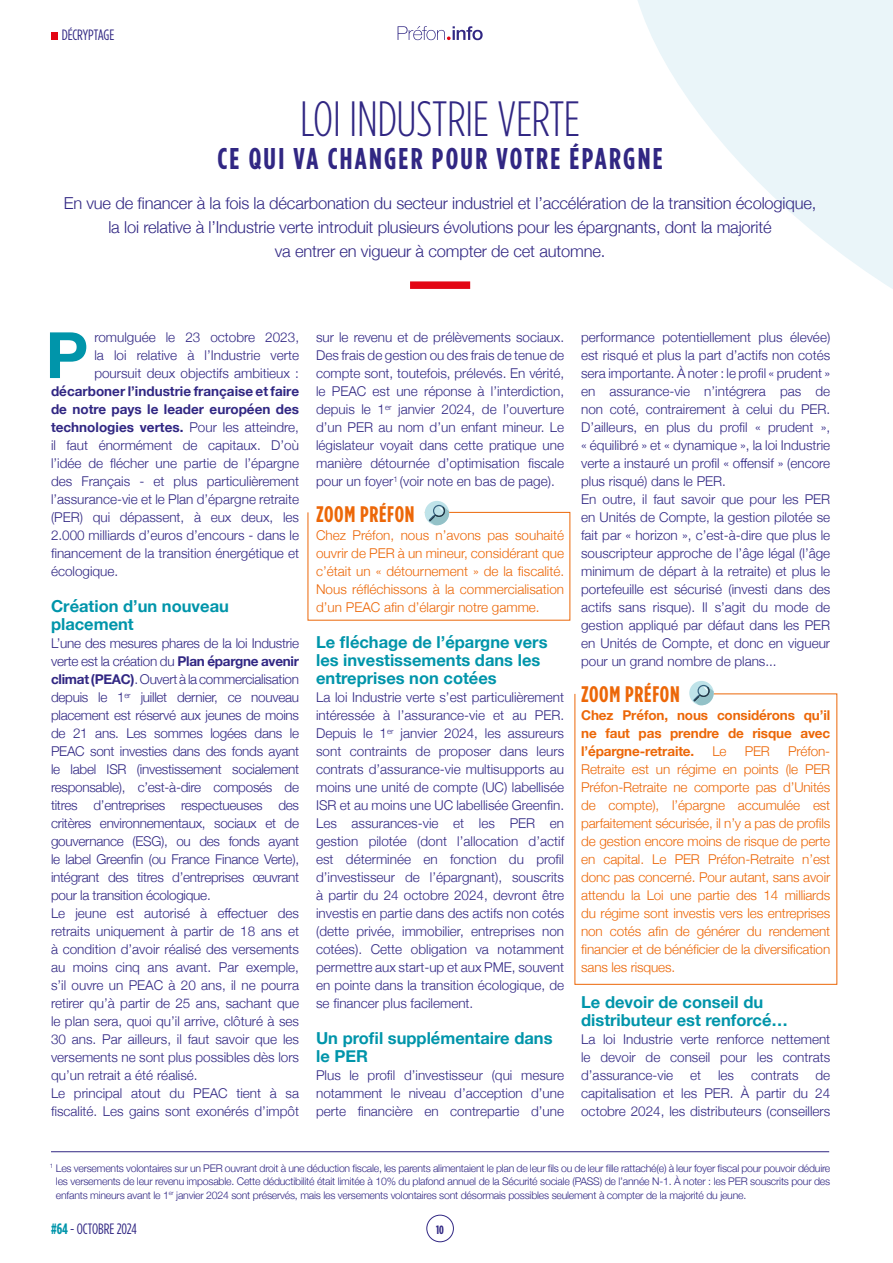
<style>
.page{position:relative;width:893px;height:1263px;background:#fff}
.page>*{position:absolute;margin:0;border:0;box-sizing:border-box;transform-origin:0 0}
.t1{font:700 63.9px "Helvetica Neue";color:#0095aa}
.t2{font:300 49.5px "Gotham Condensed";letter-spacing:-.01em;color:#312783}
.t3{font:700 30px "Gotham Condensed";letter-spacing:.075em;color:#312783}
.t4{font:700 22.5px "Gotham Condensed";letter-spacing:.03em;color:#ec6708}
.t5{font:300 16.5px "Helvetica Neue";letter-spacing:-.01em;color:#312783}
.t6{font:700 16.5px/18px "Helvetica Neue";color:#0095aa}
.t7{font:15px "Gotham Condensed";letter-spacing:-.01em;color:#312783}
.t8{font:300 13.5px/18px "Helvetica Neue";color:#312783;text-align:justify}
.t9{font:300 13.5px/18px "Helvetica Neue";letter-spacing:-.01em;color:#ec6708;text-align:justify}
.t10{font:700 13.5px "Helvetica Neue";color:#312783}
.t11{font:700 13.5px/18px "Helvetica Neue";letter-spacing:-.01em;color:#ec6708;text-align:justify}
.t12{font:700 12px "Gotham Condensed";color:#312783}
.t13{font:300 10.5px/13.5px "Helvetica Neue";letter-spacing:-.02em;color:#312783;text-align:justify}
.s1{font-weight:300}
.s2{font-weight:700}
.s3{font-weight:700;color:#0095aa}
</style>
<div class="page">
<div style="left:426px;top:1215px;width:28px;height:27px;border:1px solid #312783;border-radius:50%"></div>
<svg style="left:398px;top:26px;width:85px;height:14px"></svg>
<svg style="left:638px;top:0;width:255px;height:289px;fill:#eaf5f9"></svg>
<div style="left:51px;top:32px;width:7px;height:7px;background:#e30614"></div>
<div style="left:410px;top:281px;width:60px;height:8px;background:#e30614"></div>
<svg style="left:574px;top:693px;width:264px;height:292px"></svg>
<div style="left:689px;top:681px;width:25px;height:24px;background:#bfe3e9;border-radius:50%"></div>
<svg style="left:693px;top:685px;width:21px;height:20px"></svg>
<div style="left:425px;top:501px;width:24px;height:24px;background:#bfe3e9;border-radius:50%"></div>
<svg style="left:307px;top:505px;width:264px;height:116px"></svg>
<hr style="left:51px;top:1151px;width:778px;height:1px;background:#312783">
<p class="t7" style="left:62px;top:27px;width:54px">DÉCRYPTAGE</p>
<p class="t2" style="left:300px;top:91px;width:281px">LOI INDUSTRIE VERTE</p>
<p class="t3" style="left:217px;top:141px;width:447px">CE QUI VA CHANGER POUR VOTRE ÉPARGNE</p>
<p class="t5" style="left:64px;top:190px;width:754px">En vue de financer à la fois la décarbonation du secteur industriel et l’accélération de la transition écologique,</p>
<p class="t5" style="left:108px;top:214px;width:665px">la loi relative à l’Industrie verte introduit plusieurs évolutions pour les épargnants, dont la majorité</p>
<p class="t5" style="left:275px;top:238px;width:332px">va entrer en vigueur à compter de cet automne.</p>
<p class="t8" style="left:316px;top:327px;width:250px">sur le revenu et de prélèvements sociaux.<br>Des frais de gestion ou des frais de tenue de compte sont, toutefois, prélevés. En vérité, le PEAC est une réponse à l’interdiction, depuis le 1<sup>er</sup> janvier 2024, de l’ouverture d’un PER au nom d’un enfant mineur. Le législateur voyait dans cette pratique une manière détournée d’optimisation fiscale pour un foyer<sup>1</sup> (voir note en bas de page).</p>
<p class="t4" style="left:316px;top:501px;width:100px">ZOOM PRÉFON</p>
<p class="t9" style="left:316px;top:525px;width:250px">Chez Préfon, nous n’avons pas souhaité ouvrir de PER à un mineur, considérant que c’était un « détournement » de la fiscalité.<br>Nous réfléchissons à la commercialisation d’un PEAC afin d’élargir notre gamme.</p>
<p class="t6" style="left:316px;top:634px;width:233px">Le fléchage de l’épargne vers les investissements dans les entreprises non cotées</p>
<p class="t8" style="left:316px;top:687px;width:250px">La loi Industrie verte s’est particulièrement intéressée à l’assurance-vie et au PER.<br>Depuis le 1<sup>er</sup> janvier 2024, les assureurs sont contraints de proposer dans leurs contrats d’assurance-vie multisupports au moins une unité de compte (UC) labellisée ISR et au moins une UC labellisée Greenfin.</p>
<p class="t8" style="left:316px;top:813px;width:250px">Les assurances-vie et les PER en gestion pilotée (dont l’allocation d’actif est déterminée en fonction du profil d’investisseur de l’épargnant), souscrits à partir du 24 octobre 2024, devront être investis en partie dans des actifs non cotés (dette privée, immobilier, entreprises non cotées). Cette obligation va notamment permettre aux start-up et aux PME, souvent en pointe dans la transition écologique, de se financer plus facilement.</p>
<p class="t6" style="left:316px;top:1030px;width:238px">Un profil supplémentaire dans le PER</p>
<p class="t8" style="left:316px;top:1065px;width:250px">Plus le profil d’investisseur (qui mesure notamment le niveau d’acception d’une perte financière en contrepartie d’une</p>
<p class="t1" style="left:46px;top:305px;width:44px">P</p>
<p class="t8" style="left:581px;top:327px;width:251px">performance potentiellement plus élevée) est risqué et plus la part d’actifs non cotés sera importante. À noter : le profil « prudent » en assurance-vie n’intégrera pas de non coté, contrairement à celui du PER.<br>D’ailleurs, en plus du profil « prudent », « équilibré » et « dynamique », la loi Industrie verte a instauré un profil « offensif » (encore plus risqué) dans le PER.</p>
<p class="t8" style="left:581px;top:489px;width:251px">En outre, il faut savoir que pour les PER en Unités de Compte, la gestion pilotée se fait par « horizon », c’est-à-dire que plus le souscripteur approche de l’âge légal (l’âge minimum de départ à la retraite) et plus le portefeuille est sécurisé (investi dans des actifs sans risque). Il s’agit du mode de gestion appliqué par défaut dans les PER en Unités de Compte, et donc en vigueur pour un grand nombre de plans...</p>
<p class="t4" style="left:581px;top:681px;width:100px">ZOOM PRÉFON</p>
<p class="t11" style="left:581px;top:707px;width:251px">Chez Préfon, nous considérons qu’il ne faut pas prendre de risque avec l’épargne-retraite.</p>
<p class="t8" style="left:94px;top:327px;width:206px">romulguée le 23 octobre 2023,</p>
<p class="t8" style="left:94px;top:345px;width:206px">la loi relative à l’Industrie verte</p>
<p class="t8" style="left:94px;top:363px;width:206px">poursuit deux objectifs ambitieux :</p>
<p class="t10" style="left:51px;top:381px;width:250px">décarboner l’industrie française et faire</p>
<p class="t10" style="left:51px;top:399px;width:250px">de notre pays le leader européen des</p>
<p class="t10" style="left:51px;top:417px;width:250px">technologies vertes. <span class="s1">Pour les atteindre,</span></p>
<p class="t8" style="left:51px;top:435px;width:250px">il faut énormément de capitaux. D’où</p>
<p class="t8" style="left:51px;top:453px;width:250px">l’idée de flécher une partie de l’épargne</p>
<p class="t8" style="left:51px;top:471px;width:250px">des Français - et plus particulièrement</p>
<p class="t8" style="left:51px;top:489px;width:250px">l’assurance-vie et le Plan d’épargne retraite</p>
<p class="t8" style="left:51px;top:507px;width:250px">(PER) qui dépassent, à eux deux, les</p>
<p class="t8" style="left:51px;top:525px;width:250px">2.000 milliards d’euros d’encours - dans le</p>
<p class="t8" style="left:51px;top:543px;width:250px">financement de la transition énergétique et</p>
<p class="t8" style="left:51px;top:561px;width:69px">écologique.</p>
<p class="t6" style="left:51px;top:598px;width:179px">Création d’un nouveau placement</p>
<p class="t8" style="left:51px;top:633px;width:250px">L’une des mesures phares de la loi Industrie verte est la création du <span class="s2">Plan épargne avenir climat (PEAC)</span>. Ouvert à la commercialisation depuis le 1<sup>er</sup> juillet dernier, ce nouveau placement est réservé aux jeunes de moins de 21 ans. Les sommes logées dans le PEAC sont investies dans des fonds ayant le label ISR (investissement socialement responsable), c’est-à-dire composés de titres d’entreprises respectueuses des critères environnementaux, sociaux et de gouvernance (ESG), ou des fonds ayant le label Greenfin (ou France Finance Verte), intégrant des titres d’entreprises œuvrant pour la transition écologique.</p>
<p class="t8" style="left:51px;top:903px;width:250px">Le jeune est autorisé à effectuer des retraits uniquement à partir de 18 ans et à condition d’avoir réalisé des versements au moins cinq ans avant. Par exemple, s’il ouvre un PEAC à 20 ans, il ne pourra retirer qu’à partir de 25 ans, sachant que le plan sera, quoi qu’il arrive, clôturé à ses 30 ans. Par ailleurs, il faut savoir que les versements ne sont plus possibles dès lors qu’un retrait a été réalisé.</p>
<p class="t8" style="left:51px;top:1083px;width:250px">Le principal atout du PEAC tient à sa fiscalité. Les gains sont exonérés d’impôt</p>
<p class="t9" style="left:581px;top:741px;width:251px;text-indent:207px">Préfon-Retraite est un régime en points (le PER Préfon-Retraite ne comporte pas d’Unités de compte), l’épargne accumulée est parfaitement sécurisée, il n’y a pas de profils de gestion encore moins de risque de perte en capital. Le PER Préfon-Retraite n’est donc pas concerné. Pour autant, sans avoir attendu la Loi une partie des 14 milliards du régime sont investis vers les entreprises non cotés afin de générer du rendement financier et de bénéficier de la diversification sans les risques.</p>
<p class="t6" style="left:581px;top:994px;width:208px">Le devoir de conseil du distributeur est renforcé…</p>
<p class="t8" style="left:581px;top:1029px;width:251px">La loi Industrie verte renforce nettement le devoir de conseil pour les contrats d’assurance-vie</p>
<p class="t9" style="left:712px;top:741px;width:16px">Le</p>
<p class="t9" style="left:745px;top:741px;width:27px">PER</p>
<p class="t8" style="left:581px;top:1065px;width:251px;text-indent:234px">de capitalisation et les PER. À partir du 24 octobre 2024, les distributeurs (conseillers</p>
<p class="t8" style="left:690px;top:1065px;width:13px">et</p>
<p class="t8" style="left:718px;top:1065px;width:17px">les</p>
<p class="t8" style="left:751px;top:1065px;width:49px">contrats</p>
<p class="t13" style="left:56px;top:1160px;width:776px;text-indent:-6px"><sup>1</sup> Les versements volontaires sur un PER ouvrant droit à une déduction fiscale, les parents alimentaient le plan de leur fils ou de leur fille rattaché(e) à leur foyer fiscal pour pouvoir déduire les versements de leur revenu imposable. Cette déductibilité était limitée à 10% du plafond annuel de la Sécurité sociale (PASS) de l’année N-1. À noter : les PER souscrits pour des enfants mineurs avant le 1<sup>er</sup> janvier 2024 sont préservés, mais les versements volontaires sont désormais possibles seulement à compter de la majorité du jeune.</p>
<p class="t7" style="left:51px;top:1220px;width:87px"><span class="s3">#64</span> - OCTOBRE 2024</p>
<p class="t12" style="left:436px;top:1222px;width:9px">10</p>
</div>
